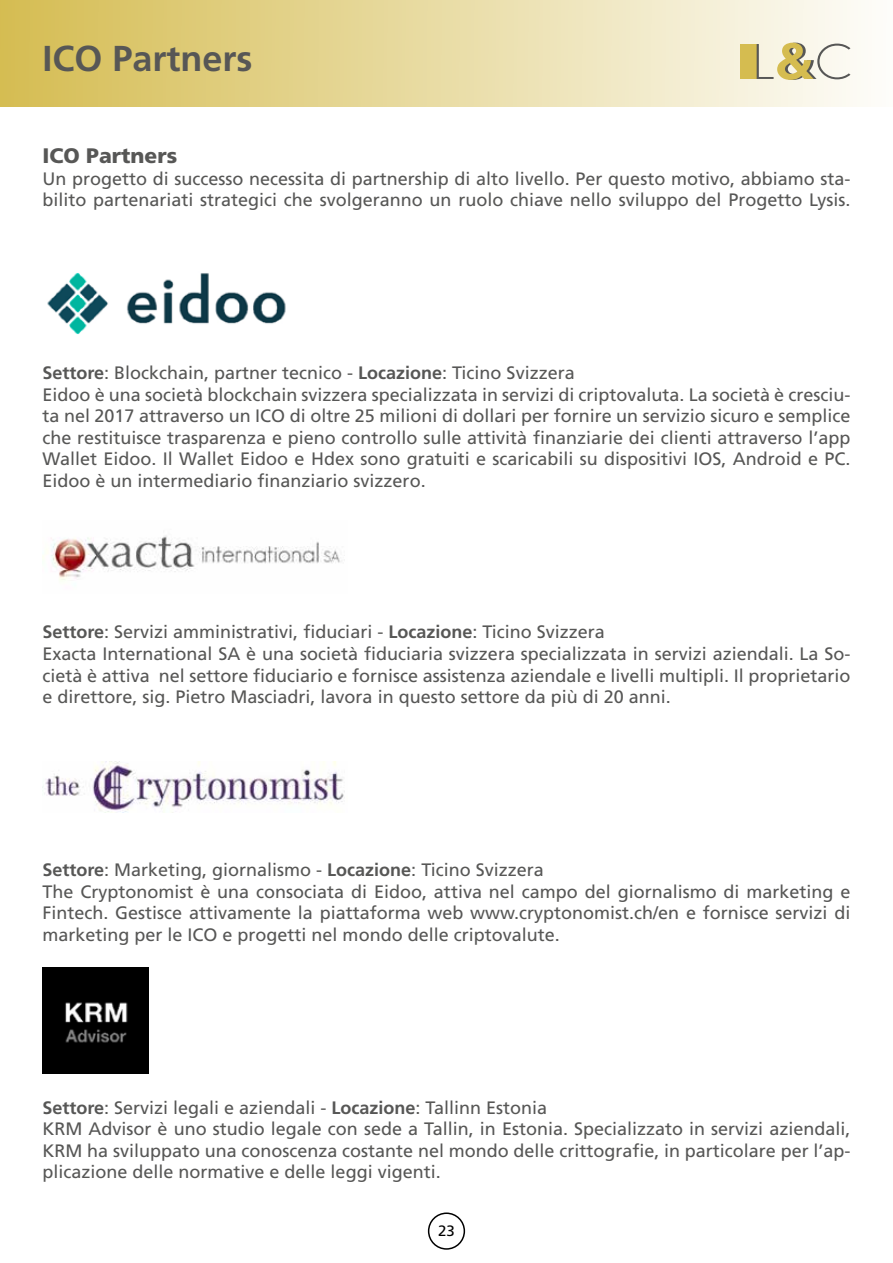
<style>
.page{position:relative;width:893px;height:1263px;background:#fff}
.page>*{position:absolute;margin:0;border:0;box-sizing:border-box;transform-origin:0 0}
.t1{font:700 36px "Frutiger";color:#575756}
.t2{font:900 21px "Frutiger";color:#575756}
.t3{font:18px/21.6px "Frutiger";color:#575756}
.t4{font:15px "Frutiger";color:#000}
.s1{font-weight:700}
</style>
<div class="page">
<div style="left:428px;top:1212px;width:37px;height:38px;border:2px solid #000;border-radius:50%"></div>
<div style="left:0;top:0;width:893px;height:106px;background:linear-gradient(to right,#d5bd52,#fdfdfa)"></div>
<div style="left:740px;top:44px;width:17px;height:35px;background:#d5bc50"></div>
<svg style="left:757px;top:43px;width:93px;height:37px"></svg>
<img style="left:47px;top:273px;width:239px;height:61px">
<img style="left:44px;top:761px;width:301px;height:52px">
<img style="left:43px;top:535px;width:299px;height:46px">
<img style="left:43px;top:967px;width:106px;height:106px">
<h1 class="t1" style="left:43px;top:37px;width:212px">ICO Partners</h1>
<p class="t2" style="left:43px;top:143px;width:136px">ICO Partners</p>
<p class="t3" style="left:43px;top:167px;width:809px">Un progetto di successo necessita di partnership di alto livello. Per questo motivo, abbiamo sta&shy;bilito partenariati strategici che svolgeranno un ruolo chiave nello sviluppo del Progetto Lysis.</p>
<p class="t3" style="left:43px;top:362px;width:809px"><span class="s1">Settore</span>: Blockchain, partner tecnico - <span class="s1">Locazione</span>: Ticino Svizzera<br>Eidoo è una società blockchain svizzera specializzata in servizi di criptovaluta. La società è cresciu&shy;ta nel 2017 attraverso un ICO di oltre 25 milioni di dollari per fornire un servizio sicuro e semplice che restituisce trasparenza e pieno controllo sulle attività finanziarie dei clienti attraverso l’app Wallet Eidoo. Il Wallet Eidoo e Hdex sono gratuiti e scaricabili su dispositivi IOS, Android e PC.<br>Eidoo è un intermediario finanziario svizzero.</p>
<p class="t3" style="left:43px;top:621px;width:809px"><span class="s1">Settore</span>: Servizi amministrativi, fiduciari - <span class="s1">Locazione</span>: Ticino Svizzera<br>Exacta International SA è una società fiduciaria svizzera specializzata in servizi aziendali. La So&shy;cietà è attiva nel settore fiduciario e fornisce assistenza aziendale e livelli multipli. Il proprietario e direttore, sig. Pietro Masciadri, lavora in questo settore da più di 20 anni.</p>
<p class="t3" style="left:43px;top:859px;width:809px"><span class="s1">Settore</span>: Marketing, giornalismo - <span class="s1">Locazione</span>: Ticino Svizzera<br>The Cryptonomist è una consociata di Eidoo, attiva nel campo del giornalismo di marketing e Fintech. Gestisce attivamente la piattaforma web www.cryptonomist.ch/en e fornisce servizi di marketing per le ICO e progetti nel mondo delle criptovalute.</p>
<p class="t3" style="left:43px;top:1096px;width:809px"><span class="s1">Settore</span>: Servizi legali e aziendali - <span class="s1">Locazione</span>: Tallinn Estonia<br>KRM Advisor è uno studio legale con sede a Tallin, in Estonia. Specializzato in servizi aziendali, KRM ha sviluppato una conoscenza costante nel mondo delle crittografie, in particolare per l’ap&shy;plicazione delle normative e delle leggi vigenti.</p>
<p class="t4" style="left:438px;top:1222px;width:18px">23</p>
</div>
